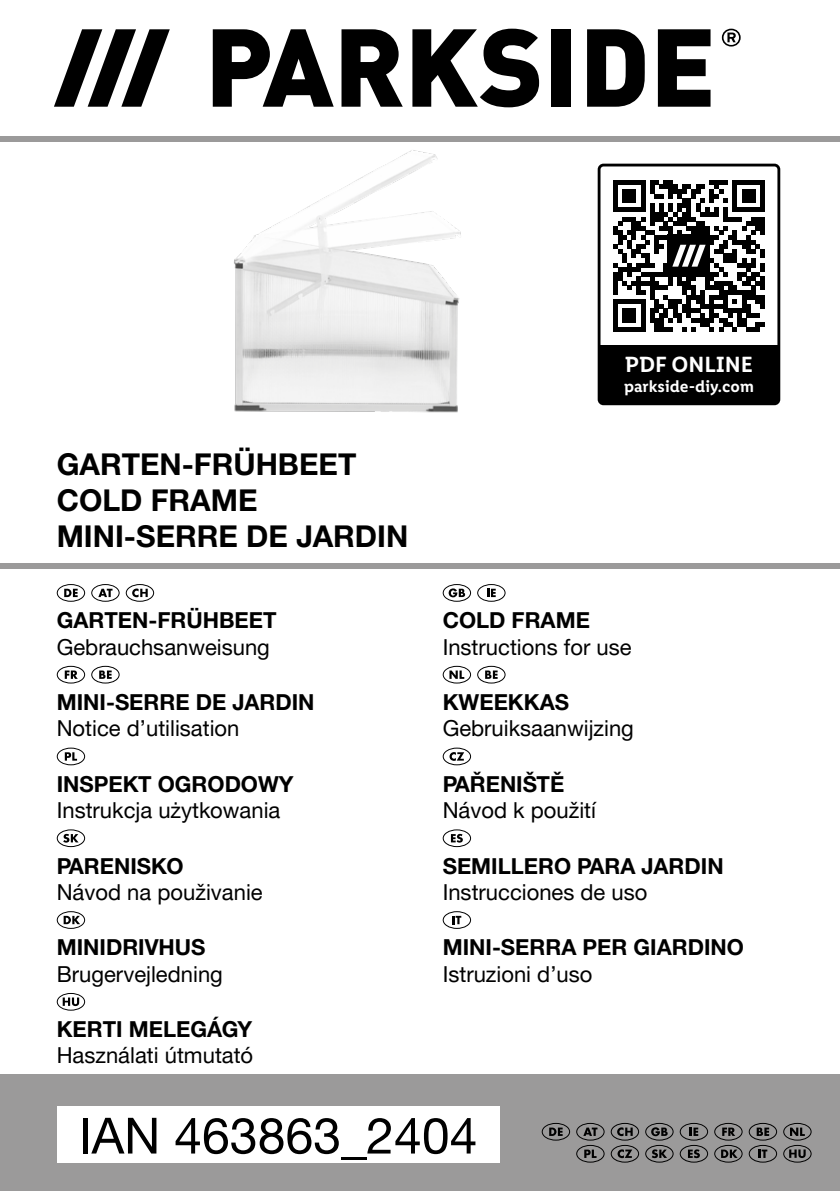
<style>
.page{position:relative;width:840px;height:1191px;background:#fff}
.page>*{position:absolute;margin:0;border:0;box-sizing:border-box;transform-origin:0 0}
.t1{font:50px "Helvetica Neue Parkside";color:#000}
.t2{font:700 30px/36px "Helvetica Neue Parkside";color:#000}
.t3{font:22px "Helvetica Neue Parkside";color:#000}
.t4{font:700 22px "Helvetica Neue Parkside";color:#000}
.t5{font:600 22px "Lidl Font Pro";color:#fff}
.t6{font:600 16.6px "Lidl Font Pro";color:#fff}
</style>
<div class="page">
<img style="left:234px;top:150px;width:227px;height:263px">
<div style="left:0;top:1074px;width:839px;height:117px;background:#9b9a9a"></div>
<div style="left:0;top:563px;width:839px;height:5px;background:#9b9a9a"></div>
<div style="left:0;top:136px;width:839px;height:6px;background:#9b9a9a"></div>
<svg style="left:57px;top:584px;width:28px;height:18px"></svg>
<svg style="left:91px;top:584px;width:29px;height:18px"></svg>
<svg style="left:126px;top:584px;width:28px;height:18px"></svg>
<svg style="left:57px;top:666px;width:28px;height:17px"></svg>
<svg style="left:91px;top:666px;width:29px;height:17px"></svg>
<svg style="left:57px;top:747px;width:28px;height:18px"></svg>
<svg style="left:57px;top:829px;width:28px;height:18px"></svg>
<svg style="left:442px;top:747px;width:29px;height:18px"></svg>
<svg style="left:442px;top:584px;width:29px;height:18px"></svg>
<svg style="left:477px;top:584px;width:28px;height:18px"></svg>
<svg style="left:442px;top:666px;width:29px;height:17px"></svg>
<svg style="left:477px;top:666px;width:28px;height:17px"></svg>
<svg style="left:442px;top:829px;width:29px;height:18px"></svg>
<svg style="left:442px;top:911px;width:29px;height:18px"></svg>
<svg style="left:57px;top:911px;width:28px;height:18px"></svg>
<svg style="left:57px;top:993px;width:28px;height:17px"></svg>
<svg style="left:541px;top:1122px;width:28px;height:18px"></svg>
<svg style="left:576px;top:1122px;width:28px;height:40px"></svg>
<svg style="left:610px;top:1122px;width:28px;height:40px"></svg>
<svg style="left:645px;top:1122px;width:28px;height:40px"></svg>
<svg style="left:679px;top:1122px;width:28px;height:40px"></svg>
<svg style="left:714px;top:1122px;width:28px;height:40px"></svg>
<svg style="left:748px;top:1122px;width:28px;height:40px"></svg>
<svg style="left:783px;top:1122px;width:28px;height:40px"></svg>
<div style="left:57px;top:1106px;width:442px;height:56px;background:#fff"></div>
<svg style="left:54px;top:29px;width:116px;height:78px"></svg>
<svg style="left:213px;top:29px;width:120px;height:78px"></svg>
<svg style="left:341px;top:29px;width:61px;height:78px"></svg>
<svg style="left:412px;top:29px;width:127px;height:78px"></svg>
<div style="left:551px;top:29px;width:19px;height:78px;background:#000"></div>
<svg style="left:587px;top:29px;width:58px;height:78px"></svg>
<svg style="left:657px;top:29px;width:53px;height:78px"></svg>
<svg style="left:721px;top:29px;width:19px;height:18px"></svg>
<div style="left:597px;top:164px;width:182px;height:241px;border:3px solid #000;border-radius:4px"></div>
<svg style="left:613px;top:180px;width:151px;height:152px"></svg>
<div style="left:598px;top:344px;width:180px;height:59px;background:#000"></div>
<h2 class="t2" style="left:57px;top:446px;width:353px">GARTEN-FRÜHBEET<br>COLD FRAME<br>MINI-SERRE DE JARDIN</h2>
<p class="t4" style="left:57px;top:607px;width:221px">GARTEN-FRÜHBEET</p>
<p class="t3" style="left:57px;top:634px;width:214px">Gebrauchsanweisung</p>
<p class="t4" style="left:57px;top:689px;width:259px">MINI-SERRE DE JARDIN</p>
<p class="t3" style="left:57px;top:716px;width:184px">Notice d’utilisation</p>
<p class="t4" style="left:57px;top:771px;width:238px">INSPEKT OGRODOWY</p>
<p class="t3" style="left:57px;top:797px;width:225px">Instrukcja użytkowania</p>
<p class="t4" style="left:57px;top:853px;width:128px">PARENISKO</p>
<p class="t3" style="left:57px;top:879px;width:207px">Návod na použivanie</p>
<p class="t4" style="left:57px;top:934px;width:150px">MINIDRIVHUS</p>
<p class="t3" style="left:57px;top:961px;width:167px">Brugervejledning</p>
<p class="t4" style="left:57px;top:1016px;width:197px">KERTI MELEGÁGY</p>
<p class="t3" style="left:57px;top:1043px;width:198px">Használati útmutató</p>
<p class="t5" style="left:624px;top:352px;width:130px">PDF ONLINE</p>
<p class="t6" style="left:623px;top:376px;width:131px">parkside-diy.com</p>
<p class="t4" style="left:442px;top:607px;width:149px">COLD FRAME</p>
<p class="t3" style="left:442px;top:634px;width:190px">Instructions for use</p>
<p class="t4" style="left:442px;top:689px;width:128px">KWEEKKAS</p>
<p class="t3" style="left:442px;top:716px;width:193px">Gebruiksaanwijzing</p>
<p class="t4" style="left:442px;top:771px;width:123px">PAŘENIŠTĚ</p>
<p class="t3" style="left:442px;top:797px;width:155px">Návod k použití</p>
<p class="t4" style="left:442px;top:853px;width:282px">SEMILLERO PARA JARDIN</p>
<p class="t3" style="left:442px;top:879px;width:206px">Instrucciones de uso</p>
<p class="t4" style="left:442px;top:934px;width:302px">MINI-SERRA PER GIARDINO</p>
<p class="t3" style="left:442px;top:961px;width:151px">Istruzioni d’uso</p>
<h1 class="t1" style="left:79px;top:1107px;width:400px">IAN 463863_2404</h1>
</div>
